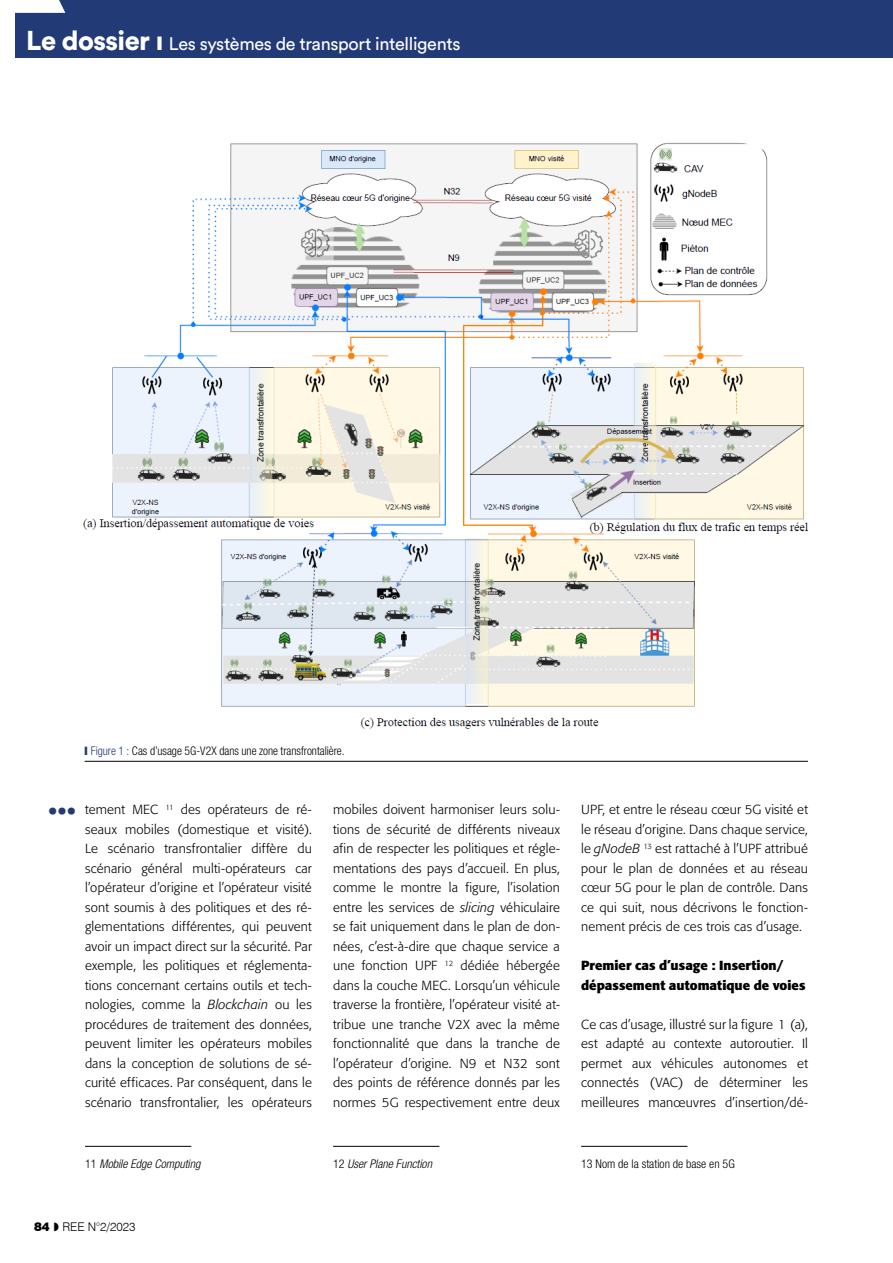
<style>
.page{position:relative;width:893px;height:1263px;background:#fff}
.page>*{position:absolute;margin:0;border:0;box-sizing:border-box;transform-origin:0 0}
.t1{font:900 45px "Austin";color:#223a76}
.t2{font:18px "Circular Std";letter-spacing:-.02em;color:#fff}
.Txt_Dossier{font:300 13.05px/19.5px "Formata";letter-spacing:.015em;color:#000;text-align:justify}
.Inter_2{font:700 13.05px/19.5px "Formata";color:#000}
.LegendeDossier{font:300 condensed 12px "Helvetica Neue LT Pro";color:#000;scale:.96 1}
.Notes_bas_de_page{font:italic 300 condensed 12px "Helvetica Neue LT Pro";color:#000}
.Notes_bas_de_page-2{font:300 condensed 12px "Helvetica Neue LT Pro";color:#000}
.t3{font:300 12px "Swiss 721 BT";color:#000}
.s1{font-weight:900;font-size:27px}
.s2{color:#223a76}
.s3{font-style:italic}
.s4{font-style:normal}
.s5{font-weight:900}
</style>
<div class="page">
<div style="left:0;top:0;width:893px;height:58px;background:#223a76"></div>
<svg style="left:15px;top:0;width:50px;height:13px"></svg>
<div style="left:0;top:0;width:15px;height:59px;background:#fff"></div>
<hr style="left:85px;top:1146px;width:106px;height:1px;background:#000">
<hr style="left:333px;top:1146px;width:106px;height:1px;background:#000">
<hr style="left:581px;top:1146px;width:106px;height:1px;background:#000">
<img style="left:83px;top:142px;width:726px;height:587px">
<hr style="left:85px;top:761px;width:723px;height:1px;background:#000">
<p class="t2" style="left:26px;top:32px;width:436px"><span class="s1">Le dossier ı</span> Les systèmes de transport intelligents</p>
<p class="LegendeDossier" style="left:85px;top:743px;width:272px"><span class="s2">❙ Figure 1 :</span> Cas d’usage 5G-V2X dans une zone transfrontalière.</p>
<p class="t1" style="left:48px;top:766px;width:29px">...</p>
<p class="Txt_Dossier" style="left:85px;top:800px;width:228px">tement MEC <sup>11</sup> des opérateurs de ré&shy;seaux mobiles (domestique et visité).<br>Le scénario transfrontalier diffère du scénario général multi-opérateurs car l’opérateur d’origine et l’opérateur visité sont soumis à des politiques et des ré&shy;glementations différentes, qui peuvent avoir un impact direct sur la sécurité. Par exemple, les politiques et réglementa&shy;tions concernant certains outils et tech&shy;nologies, comme la <span class="s3">Blockchain</span> ou les procédures de traitement des données, peuvent limiter les opérateurs mobiles dans la conception de solutions de sé&shy;curité efficaces. Par conséquent, dans le scénario transfrontalier, les opérateurs</p>
<p class="Txt_Dossier" style="left:333px;top:800px;width:228px">mobiles doivent harmoniser leurs solu&shy;tions de sécurité de différents niveaux afin de respecter les politiques et régle&shy;mentations des pays d’accueil. En plus, comme le montre la figure, l’isolation entre les services de <span class="s3">slicing</span> véhiculaire se fait uniquement dans le plan de don&shy;nées, c’est-à-dire que chaque service a une fonction UPF <sup>12</sup> dédiée hébergée dans la couche MEC. Lorsqu’un véhicule traverse la frontière, l’opérateur visité at&shy;tribue une tranche V2X avec la même fonctionnalité que dans la tranche de l’opérateur d’origine. N9 et N32 sont des points de référence donnés par les normes 5G respectivement entre deux</p>
<p class="Txt_Dossier" style="left:581px;top:800px;width:228px">UPF, et entre le réseau cœur 5G visité et le réseau d’origine. Dans chaque service, le <span class="s3">gNodeB</span> <sup>13</sup> est rattaché à l’UPF attribué pour le plan de données et au réseau cœur 5G pour le plan de contrôle. Dans ce qui suit, nous décrivons le fonction&shy;nement précis de ces trois cas d’usage.</p>
<p class="Inter_2" style="left:581px;top:956px;width:226px">Premier cas d’usage : Insertion/ dépassement automatique de voies</p>
<p class="Txt_Dossier" style="left:581px;top:1015px;width:228px">Ce cas d’usage, illustré sur la figure 1 (a), est adapté au contexte autoroutier. Il permet aux véhicules autonomes et connectés (VAC) de déterminer les meilleures manœuvres d’insertion/dé-</p>
<p class="Notes_bas_de_page" style="left:85px;top:1156px;width:117px"><span class="s4">11</span> Mobile Edge Computing</p>
<p class="Notes_bas_de_page" style="left:333px;top:1156px;width:100px"><span class="s4">12</span> User Plane Function</p>
<p class="Notes_bas_de_page-2" style="left:581px;top:1156px;width:155px">13 Nom de la station de base en 5G</p>
<p class="t3" style="left:34px;top:1220px;width:103px"><span class="s5">84</span> ◗ REE N°2/2023</p>
</div>
